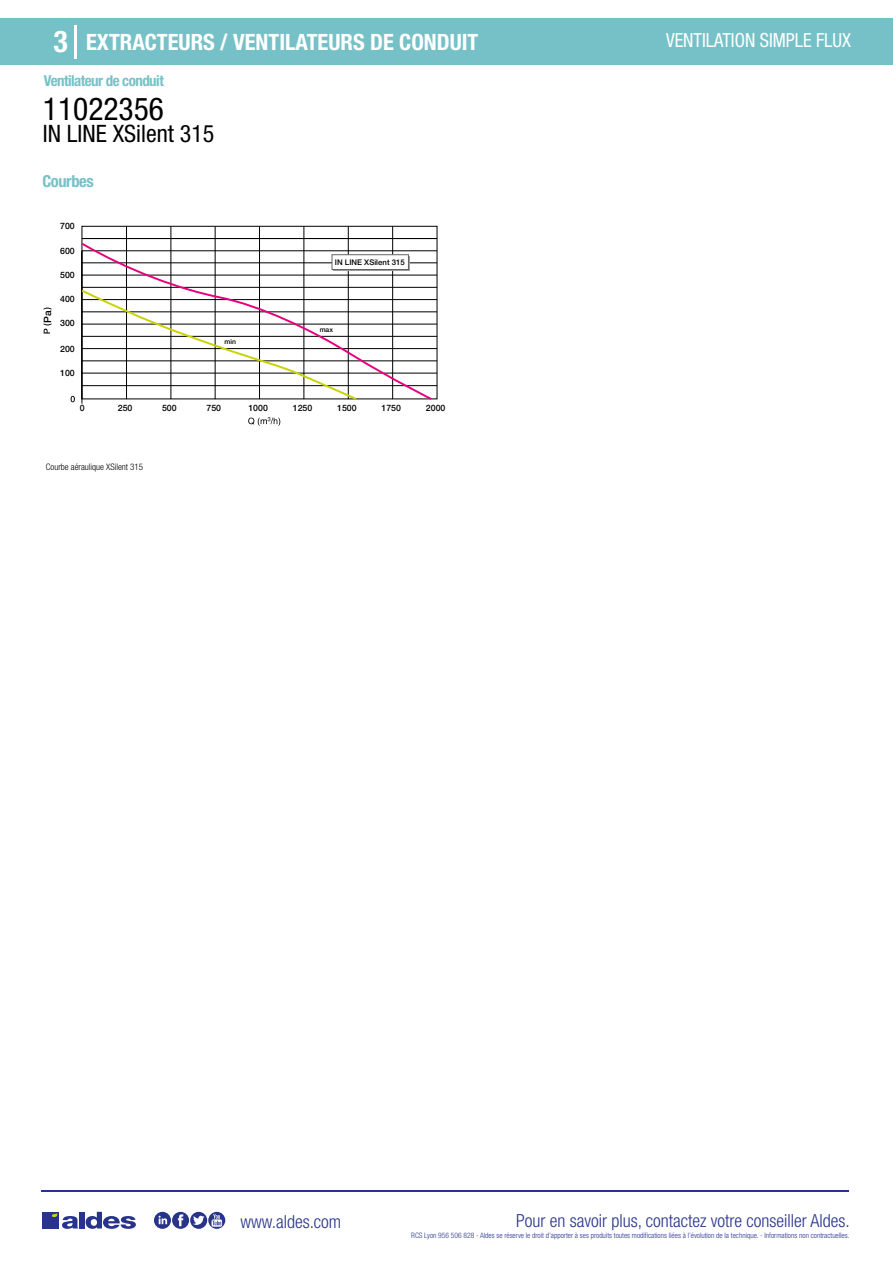
<style>
.page{position:relative;width:893px;height:1263px;background:#fff}
.page>*{position:absolute;margin:0;border:0;box-sizing:border-box;transform-origin:0 0}
.t1{font:condensed 31.5px "Helvetica Neue LT Std";color:#000}
.t2{font:700 condensed 30px "Helvetica Neue LT Std";color:#fff}
.t3{font:condensed 24px "Helvetica Neue LT Std";color:#000}
.t4{font:700 condensed 22.5px "Helvetica Neue LT Std";color:#fff}
.t5{font:condensed 19.5px "Helvetica Neue LT Std";color:#fff;scale:.95 1}
.t6{font:300 condensed 18px "Helvetica Neue";color:#28348b}
.t7{font:700 condensed 16.5px "Helvetica Neue LT Std";letter-spacing:-.025em;color:#76c1c7}
.t8{font:700 condensed 15px "Helvetica Neue LT Std";letter-spacing:-.035em;color:#76c1c7}
.t9{font:500 10.2px "Helvetica Neue";color:#000}
.t10{font:300 condensed 9px "Helvetica Neue";color:#000}
.t11{font:500 8.85px "Helvetica Neue";color:#000}
.t12{font:500 7.8px "Helvetica Neue";color:#000}
.t13{font:300 condensed 7.5px "Helvetica Neue";color:#28348b}
.t14{font:500 6.9px "Helvetica Neue";color:#000}
</style>
<div class="page">
<div style="left:0;top:18px;width:893px;height:46px;background:#76c1c7"></div>
<hr style="left:74px;top:25px;width:2px;height:33px;background:#fff">
<hr style="left:41px;top:1190px;width:808px;height:1px;background:#28348b">
<svg style="left:154px;top:1212px;width:71px;height:17px"></svg>
<div style="left:42px;top:1212px;width:17px;height:16px;background:#28348b"></div>
<div style="left:79px;top:1212px;width:5px;height:16px;background:#28348b"></div>
<svg style="left:86px;top:1212px;width:50px;height:17px"></svg>
<svg style="left:52px;top:1213px;width:26px;height:16px"></svg>
<svg style="left:248px;top:417px;width:32px;height:9px"></svg>
<hr style="left:82px;top:385px;width:355px;height:1px;background:#000">
<hr style="left:82px;top:263px;width:355px;height:1px;background:#000">
<hr style="left:82px;top:373px;width:355px;height:1px;background:#000">
<hr style="left:82px;top:361px;width:355px;height:1px;background:#000">
<hr style="left:82px;top:348px;width:355px;height:1px;background:#000">
<hr style="left:82px;top:336px;width:355px;height:1px;background:#000">
<hr style="left:82px;top:324px;width:355px;height:1px;background:#000">
<hr style="left:82px;top:312px;width:355px;height:1px;background:#000">
<hr style="left:82px;top:299px;width:355px;height:1px;background:#000">
<hr style="left:82px;top:287px;width:355px;height:1px;background:#000">
<hr style="left:82px;top:275px;width:355px;height:1px;background:#000">
<hr style="left:82px;top:238px;width:355px;height:1px;background:#000">
<hr style="left:82px;top:251px;width:355px;height:1px;background:#000">
<hr style="left:82px;top:251px;width:1px;height:153px;background:#000">
<hr style="left:126px;top:226px;width:1px;height:173px;background:#000">
<hr style="left:215px;top:226px;width:1px;height:173px;background:#000">
<hr style="left:171px;top:226px;width:1px;height:173px;background:#000">
<hr style="left:259px;top:226px;width:1px;height:173px;background:#000">
<hr style="left:304px;top:226px;width:1px;height:173px;background:#000">
<hr style="left:348px;top:226px;width:1px;height:173px;background:#000">
<hr style="left:392px;top:226px;width:1px;height:173px;background:#000">
<svg style="left:44px;top:323px;width:8px;height:10px"></svg>
<svg style="left:81px;top:241px;width:352px;height:159px"></svg>
<svg style="left:71px;top:288px;width:287px;height:114px"></svg>
<div style="left:334px;top:256px;width:76px;height:15px;background:#9d9d9c"></div>
<div style="left:332px;top:254px;width:77px;height:16px;background:#fff;border:1px solid #646363"></div>
<h2 class="t2" style="left:54px;top:24px;width:16px">3</h2>
<h3 class="t4" style="left:86px;top:28px;width:394px">EXTRACTEURS / VENTILATEURS DE CONDUIT</h3>
<h3 class="t5" style="left:666px;top:29px;width:196px">VENTILATION SIMPLE FLUX</h3>
<h3 class="t8" style="left:44px;top:71px;width:121px">Ventilateur de conduit</h3>
<h1 class="t1" style="left:43px;top:91px;width:122px">11022356</h1>
<h3 class="t3" style="left:43px;top:120px;width:173px">IN LINE XSilent 315</h3>
<h3 class="t7" style="left:43px;top:171px;width:53px">Courbes</h3>
<p class="t11" style="left:60px;top:220px;width:16px">700</p>
<h3 class="t9" style="left:41px;top:323px;width:14px;rotate:-90deg">Pa</h3>
<p class="t11" style="left:60px;top:246px;width:16px">600</p>
<p class="t11" style="left:60px;top:269px;width:16px">500</p>
<p class="t11" style="left:60px;top:294px;width:16px">400</p>
<p class="t11" style="left:60px;top:318px;width:16px">300</p>
<p class="t11" style="left:60px;top:344px;width:16px">200</p>
<p class="t11" style="left:60px;top:368px;width:16px">100</p>
<p class="t14" style="left:224px;top:338px;width:13px">min</p>
<p class="t12" style="left:335px;top:257px;width:71px">IN LINE XSilent 315</p>
<p class="t14" style="left:320px;top:325px;width:15px">max</p>
<p class="t11" style="left:80px;top:403px;width:6px">0</p>
<p class="t11" style="left:118px;top:403px;width:16px">250</p>
<p class="t11" style="left:162px;top:403px;width:16px">500</p>
<p class="t11" style="left:206px;top:403px;width:16px">750</p>
<p class="t11" style="left:248px;top:403px;width:21px">1000</p>
<p class="t11" style="left:293px;top:403px;width:21px">1250</p>
<p class="t11" style="left:337px;top:403px;width:21px">1500</p>
<p class="t11" style="left:382px;top:403px;width:21px">1750</p>
<p class="t11" style="left:426px;top:403px;width:21px">2000</p>
<p class="t10" style="left:46px;top:461px;width:99px">Courbe aéraulique XSilent 315</p>
<h3 class="t6" style="left:240px;top:1211px;width:102px">www.aldes.com</h3>
<h3 class="t6" style="left:516px;top:1211px;width:335px">Pour en savoir plus, contactez votre conseiller Aldes.</h3>
<p class="t13" style="left:411px;top:1230px;width:440px">RCS Lyon 956 506 828 - Aldes se réserve le droit d’apporter à ses produits toutes modifications liées à l’évolution de la technique. - Informations non contractuelles.</p>
</div>
